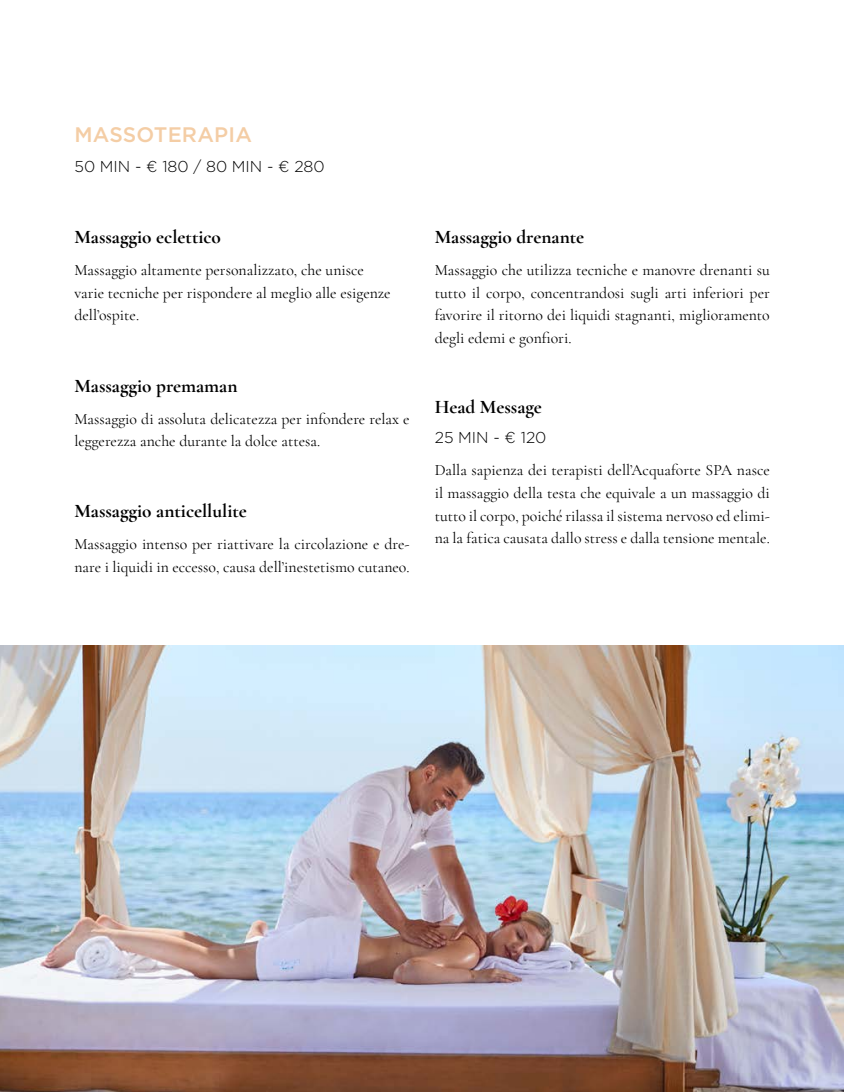
<style>
.page{position:relative;width:844px;height:1092px;background:#fff}
.page>*{position:absolute;margin:0;border:0;box-sizing:border-box;transform-origin:0 0}
.t1{font:500 21px "Gotham";letter-spacing:.01em;color:#f4cda5}
.t2{font:700 19.25px "Cormorant Garamond";color:#000}
.t3{font:15.75px/22.8px "Cormorant Garamond";color:#000}
.t4{font:300 15.75px "Gotham";color:#000}
</style>
<div class="page">
<img style="left:0;top:645px;width:843px;height:446px">
<h1 class="t1" style="left:74px;top:121px;width:179px">MASSOTERAPIA</h1>
<p class="t4" style="left:74px;top:157px;width:252px">50 MIN - € 180 / 80 MIN - € 280</p>
<p class="t2" style="left:74px;top:225px;width:148px">Massaggio eclettico</p>
<p class="t3" style="left:74px;top:258px;width:318px">Massaggio altamente personalizzato, che unisce varie tecniche per rispondere al meglio alle esigenze dell’ospite.</p>
<p class="t2" style="left:74px;top:373px;width:164px">Massaggio premaman</p>
<p class="t3" style="left:74px;top:407px;width:336px">Massaggio di assoluta delicatezza per infondere relax e leggerezza anche durante la dolce attesa.</p>
<p class="t2" style="left:74px;top:498px;width:174px">Massaggio anticellulite</p>
<p class="t3" style="left:74px;top:532px;width:336px">Massaggio intenso per riattivare la circolazione e dre&shy;nare i liquidi in eccesso, causa dell’inestetismo cutaneo.</p>
<p class="t2" style="left:434px;top:225px;width:151px">Massaggio drenante</p>
<p class="t3" style="left:434px;top:258px;width:336px;text-align:justify">Massaggio che utilizza tecniche e manovre drenanti su tutto il corpo, concentrandosi sugli arti inferiori per favorire il ritorno dei liquidi stagnanti, miglioramento degli edemi e gonfiori.</p>
<p class="t2" style="left:434px;top:395px;width:109px">Head Message</p>
<p class="t4" style="left:434px;top:427px;width:113px">25 MIN - € 120</p>
<p class="t3" style="left:434px;top:458px;width:336px;text-align:justify">Dalla sapienza dei terapisti dell’Acquaforte SPA nasce il massaggio della testa che equivale a un massaggio di tutto il corpo, poiché rilassa il sistema nervoso ed elimi&shy;na la fatica causata dallo stress e dalla tensione mentale.</p>
</div>
